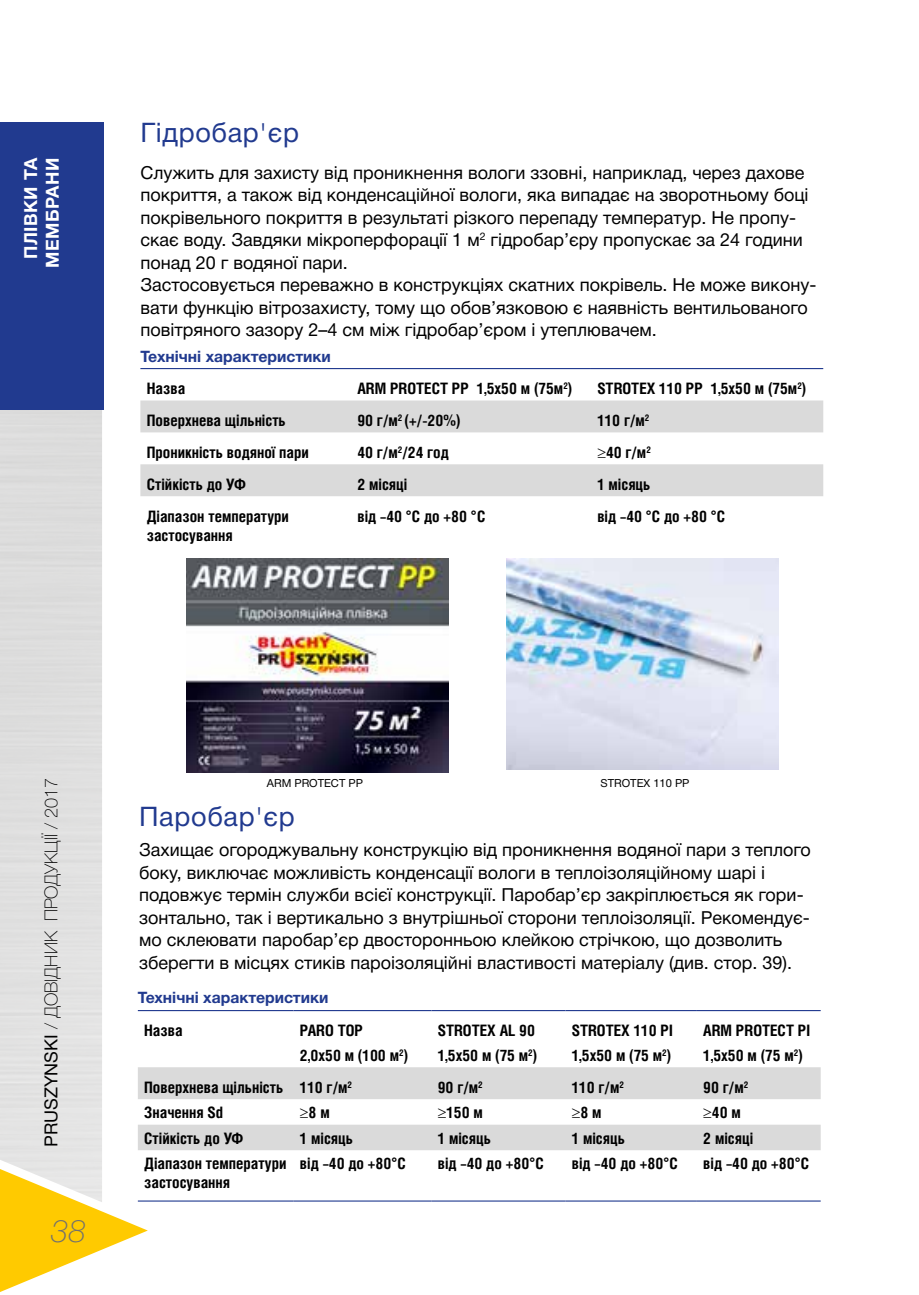
<style>
.page{position:relative;width:919px;height:1295px;background:#fff}
.page>*{position:absolute;margin:0;border:0;box-sizing:border-box;transform-origin:0 0}
.t1{font:italic 100 31.5px "Helvetica Neue Cyr";color:#706f6f}
.t2{font:27px "Helvetica Neue Cyr";letter-spacing:.025em;color:#213a8f}
.t3{font:18px/22.5px "Helvetica Neue Cyr";color:#000}
.t4{font:100 18px "Helvetica Neue Cyr";color:#000}
.t5{font:700 18px/21.6px "Helvetica Neue Cyr";letter-spacing:.025em;color:#fff;text-align:center}
.t6{font:700 15.75px/24.8px "Helios Cond C";color:#000}
.t7{font:700 15.75px "Helvetica Neue Cyr";color:#213a8f}
.t8{font:11.03px "Helvetica Neue Cyr";color:#000}
.s1{font-weight:400}
</style>
<div class="page">
<svg style="left:0;top:1163px;width:148px;height:129px"></svg>
<svg style="left:140px;top:400px;width:683px;height:96px;fill:#dadada"></svg>
<hr style="left:140px;top:368px;width:211px;height:1px;background:#213a8f">
<hr style="left:351px;top:368px;width:240px;height:1px;background:#213a8f">
<hr style="left:591px;top:368px;width:232px;height:1px;background:#213a8f">
<svg style="left:138px;top:1067px;width:682px;height:83px;fill:#dadada"></svg>
<hr style="left:138px;top:1010px;width:155px;height:1px;background:#213a8f">
<hr style="left:293px;top:1010px;width:138px;height:1px;background:#213a8f">
<hr style="left:431px;top:1010px;width:134px;height:1px;background:#213a8f">
<hr style="left:565px;top:1010px;width:131px;height:1px;background:#213a8f">
<hr style="left:696px;top:1010px;width:124px;height:1px;background:#213a8f">
<hr style="left:138px;top:1200px;width:155px;height:1px;background:#213a8f">
<hr style="left:293px;top:1200px;width:138px;height:1px;background:#213a8f">
<hr style="left:431px;top:1200px;width:134px;height:1px;background:#213a8f">
<hr style="left:565px;top:1200px;width:131px;height:1px;background:#213a8f">
<hr style="left:696px;top:1200px;width:124px;height:1px;background:#213a8f">
<img style="left:506px;top:558px;width:272px;height:212px">
<img style="left:186px;top:559px;width:262px;height:214px">
<div style="left:0;top:122px;width:104px;height:288px;background:#213a8f"></div>
<p class="t5" style="left:20px;top:268px;width:112px;rotate:-90deg">ПЛІВКИ ТА<br>МЕМБРАНИ</p>
<h2 class="t2" style="left:140px;top:117px;width:160px">Гідробар'єр</h2>
<p class="t3" style="left:140px;top:161px;width:677px">Служить для захисту від проникнення вологи ззовні, наприклад, через дахове покриття, а також від конденсаційної вологи, яка випадає на зворотньому боці покрівельного покриття в результаті різкого перепаду температур. Не пропу&shy;скає воду. Завдяки мікроперфорації 1 м<sup>2</sup> гідробар’єру пропускає за 24 години понад 20 г водяної пари.<br>Застосовується переважно в конструкціях скатних покрівель. Не може викону&shy;вати функцію вітрозахисту, тому що обов’язковою є наявність вентильованого повітряного зазору 2–4 см між гідробар’єром і утеплювачем.</p>
<p class="t7" style="left:140px;top:347px;width:192px">Технічні характеристики</p>
<p class="t6" style="left:147px;top:376px;width:40px">Назва</p>
<p class="t6" style="left:357px;top:376px;width:217px">ARM PROTECT PP 1,5х50 м (75м<sup>2</sup>)</p>
<p class="t6" style="left:597px;top:376px;width:211px">STROTEX 110 PP 1,5х50 м (75м<sup>2</sup>)</p>
<p class="t6" style="left:147px;top:408px;width:141px">Поверхнева щільність</p>
<p class="t6" style="left:357px;top:408px;width:105px">90 г/м<sup>2</sup> (+/-20%)</p>
<p class="t6" style="left:597px;top:408px;width:54px">110 г/м<sup>2</sup></p>
<p class="t6" style="left:147px;top:439px;width:163px">Проникність водяної пари</p>
<p class="t6" style="left:357px;top:439px;width:93px">40 г/м<sup>2</sup>/24 год</p>
<p class="t6" style="left:597px;top:439px;width:55px">≥40 г/м<sup>2</sup></p>
<p class="t6" style="left:147px;top:471px;width:101px">Стійкість до УФ</p>
<p class="t6" style="left:357px;top:471px;width:51px">2 місяці</p>
<p class="t6" style="left:597px;top:471px;width:55px">1 місяць</p>
<p class="t6" style="left:147px;top:506px;width:144px;line-height:18.9px">Діапазон температури застосування</p>
<p class="t6" style="left:357px;top:503px;width:129px">від –40 °C до +80 °C</p>
<p class="t6" style="left:597px;top:503px;width:129px">від –40 °C до +80 °C</p>
<p class="t4" style="left:41px;top:1147px;width:370px;rotate:-90deg"><span class="s1">PRUSZYNSKI</span> / ДОВІДНИК ПРОДУКЦІЇ / 2017</p>
<h1 class="t1" style="left:51px;top:1213px;width:37px">38</h1>
<p class="t8" style="left:267px;top:777px;width:98px">ARM PROTECT PP</p>
<p class="t8" style="left:600px;top:777px;width:90px">STROTEX 110 PP</p>
<h2 class="t2" style="left:139px;top:801px;width:157px">Паробар'єр</h2>
<p class="t3" style="left:139px;top:839px;width:673px">Захищає огороджувальну конструкцію від проникнення водяної пари з теплого боку, виключає можливість конденсації вологи в теплоізоляційному шарі і подовжує термін служби всієї конструкції. Паробар’єр закріплюється як гори&shy;зонтально, так і вертикально з внутрішньої сторони теплоізоляції. Рекомендує&shy;мо склеювати паробар’єр двосторонньою клейкою стрічкою, що дозволить зберегти в місцях стиків пароізоляційні властивості матеріалу (див. стор. 39).</p>
<p class="t7" style="left:138px;top:988px;width:192px">Технічні характеристики</p>
<p class="t6" style="left:144px;top:1017px;width:40px">Назва</p>
<p class="t6" style="left:300px;top:1017px;width:110px">PARO TOP<br>2,0х50 м (100 м<sup>2</sup>)</p>
<p class="t6" style="left:438px;top:1018px;width:101px">STROTEX AL 90<br>1,5х50 м (75 м<sup>2</sup>)</p>
<p class="t6" style="left:571px;top:1018px;width:102px">STROTEX 110 РІ<br>1,5х50 м (75 м<sup>2</sup>)</p>
<p class="t6" style="left:703px;top:1018px;width:108px">ARM PROTECT PІ<br>1,5х50 м (75 м<sup>2</sup>)</p>
<p class="t6" style="left:144px;top:1074px;width:209px">Поверхнева щільність 110 г/м<sup>2</sup></p>
<p class="t6" style="left:438px;top:1074px;width:47px">90 г/м<sup>2</sup></p>
<p class="t6" style="left:571px;top:1074px;width:54px">110 г/м<sup>2</sup></p>
<p class="t6" style="left:703px;top:1074px;width:47px">90 г/м<sup>2</sup></p>
<p class="t6" style="left:144px;top:1100px;width:80px">Значення Sd</p>
<p class="t6" style="left:300px;top:1100px;width:31px">≥8 м</p>
<p class="t6" style="left:438px;top:1100px;width:47px">≥150 м</p>
<p class="t6" style="left:571px;top:1100px;width:31px">≥8 м</p>
<p class="t6" style="left:703px;top:1100px;width:39px">≥40 м</p>
<p class="t6" style="left:144px;top:1125px;width:101px">Стійкість до УФ</p>
<p class="t6" style="left:300px;top:1125px;width:55px">1 місяць</p>
<p class="t6" style="left:438px;top:1125px;width:55px">1 місяць</p>
<p class="t6" style="left:571px;top:1125px;width:55px">1 місяць</p>
<p class="t6" style="left:703px;top:1125px;width:51px">2 місяці</p>
<p class="t6" style="left:144px;top:1154px;width:144px;line-height:18.9px">Діапазон температури застосування</p>
<p class="t6" style="left:300px;top:1151px;width:107px">від –40 до +80°C</p>
<p class="t6" style="left:438px;top:1151px;width:107px">від –40 до +80°C</p>
<p class="t6" style="left:571px;top:1151px;width:107px">від –40 до +80°C</p>
<p class="t6" style="left:703px;top:1151px;width:107px">від –40 до +80°C</p>
</div>
